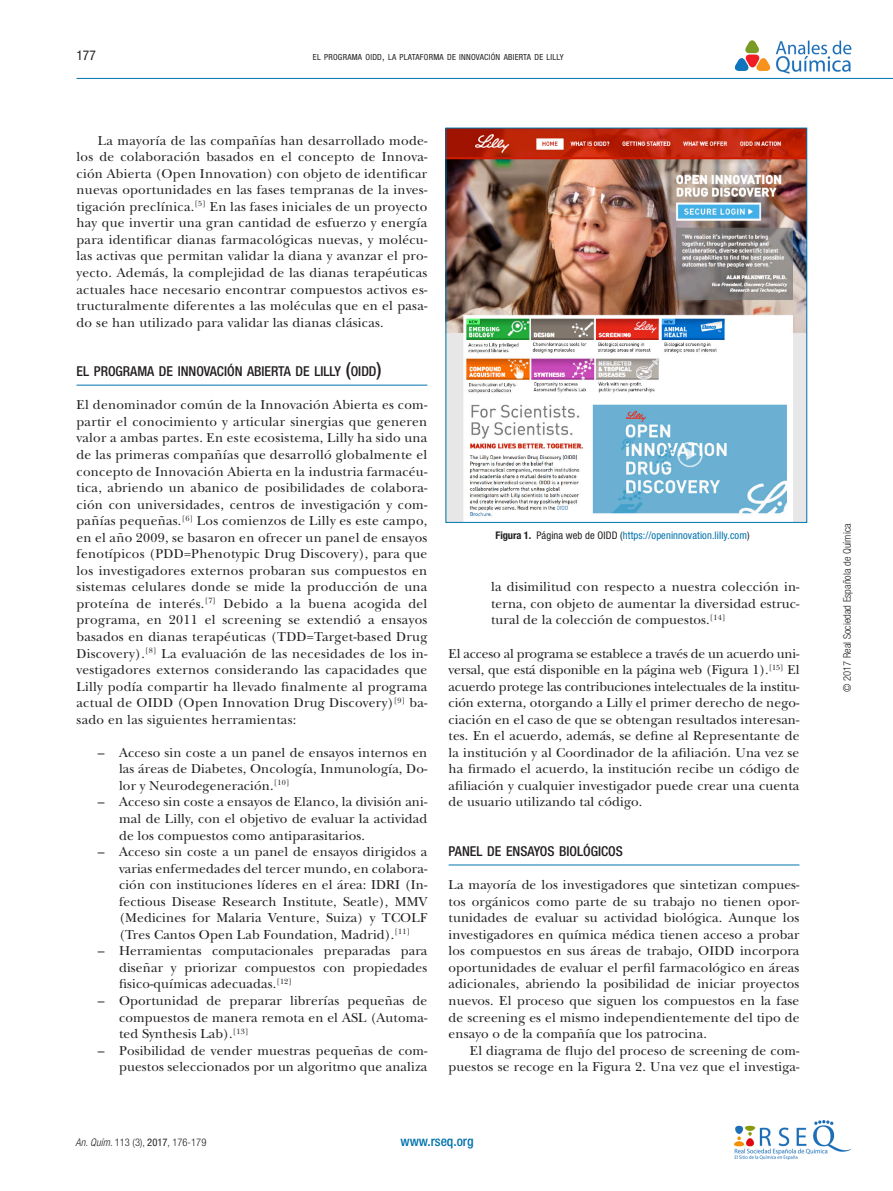
<style>
.page{position:relative;width:893px;height:1191px;background:#fff}
.page>*{position:absolute;margin:0;border:0;box-sizing:border-box;transform-origin:0 0}
.t1{font:500 condensed 13.65px "Helvetica Neue LT Std";color:#231f20}
.t2{font:13.5px/16.5px "New Baskerville Std";letter-spacing:.01em;color:#231f20;text-align:justify}
.t3{font:500 condensed 13.5px "Helvetica Neue LT Std";color:#0073ae}
.t4{font:condensed 13.5px "Helvetica Neue LT Std";color:#231f20}
.t5{font:300 condensed 10.5px "Helvetica Neue LT Std";letter-spacing:.005em;color:#231f20}
.t6{font:condensed 10.5px "Helvetica Neue LT Std";letter-spacing:.01em;color:#0073ae}
.t7{font:condensed 8.4px "Helvetica Neue LT Std";letter-spacing:.03em;color:#231f20}
.s1{font-size:10.5px}
.s2{font-size:19.5px}
.s3{font-weight:700;color:#231f20}
.s4{color:#231f20}
.s5{font-style:italic}
.s6{font-weight:400}
</style>
<div class="page">
<img style="left:775px;top:40px;width:76px;height:34px">
<svg style="left:735px;top:40px;width:35px;height:31px"></svg>
<hr style="left:77px;top:78px;width:816px;height:1px;background:#0073ae">
<img style="left:734px;top:1120px;width:117px;height:39px">
<hr style="left:77px;top:385px;width:350px;height:1px;background:#0073ae">
<hr style="left:449px;top:864px;width:350px;height:1px;background:#0073ae">
<img style="left:447px;top:130px;width:358px;height:391px">
<div style="left:445px;top:128px;width:362px;height:395px;border:1px solid #0073ae"></div>
<p class="t4" style="left:76px;top:48px;width:21px">177</p>
<p class="t7" style="left:313px;top:52px;width:252px">EL PROGRAMA OIDD<span class="s1">,</span> LA PLATAFORMA DE INNOVACIÓN ABIERTA DE LILLY</p>
<p class="t2" style="left:77px;top:132px;width:352px;text-indent:21px">La mayoría de las compañías han desarrollado mode&shy;los de colaboración basados en el concepto de Innova&shy;ción Abierta (Open Innovation) con objeto de identificar nuevas oportunidades en las fases tempranas de la inves&shy;tigación preclínica.<sup>[5]</sup> En las fases iniciales de un proyecto hay que invertir una gran cantidad de esfuerzo y energía para identificar dianas farmacológicas nuevas, y molécu&shy;las activas que permitan validar la diana y avanzar el pro&shy;yecto. Además, la complejidad de las dianas terapéuticas actuales hace necesario encontrar compuestos activos es&shy;tructuralmente diferentes a las moléculas que en el pasa&shy;do se han utilizado para validar las dianas clásicas.</p>
<p class="t1" style="left:77px;top:363px;width:307px">EL PROGRAMA DE INNOVACIÓN ABIERTA DE LILLY <span class="s2">(</span>OIDD<span class="s2">)</span></p>
<p class="t2" style="left:77px;top:397px;width:352px">El denominador común de la Innovación Abierta es com&shy;partir el conocimiento y articular sinergias que generen valor a ambas partes. En este ecosistema, Lilly ha sido una de las primeras compañías que desarrolló globalmente el concepto de Innovación Abierta en la industria farmacéu&shy;tica, abriendo un abanico de posibilidades de colabora&shy;ción con universidades, centros de investigación y com&shy;pañías pequeñas.<sup>[6]</sup> Los comienzos de Lilly es este campo, en el año 2009, se basaron en ofrecer un panel de ensayos fenotípicos (PDD=Phenotypic Drug Discovery), para que los investigadores externos probaran sus compuestos en sistemas celulares donde se mide la producción de una proteína de interés.<sup>[7]</sup> Debido a la buena acogida del programa, en 2011 el screening se extendió a ensayos basados en dianas terapéuticas (TDD=Target-based Drug Discovery).<sup>[8]</sup> La evaluación de las necesidades de los in&shy;vestigadores externos considerando las capacidades que Lilly podía compartir ha llevado finalmente al programa actual de OIDD (Open Innovation Drug Discovery)<sup>[9]</sup> ba&shy;sado en las siguientes herramientas:</p>
<p class="t2" style="left:119px;top:744px;width:310px;text-indent:-21px">– Acceso sin coste a un panel de ensayos internos en las áreas de Diabetes, Oncología, Inmunología, Do&shy;lor y Neurodegeneración.<sup>[10]</sup></p>
<p class="t2" style="left:119px;top:794px;width:310px;text-indent:-21px">– Acceso sin coste a ensayos de Elanco, la división ani&shy;mal de Lilly, con el objetivo de evaluar la actividad de los compuestos como antiparasitarios.</p>
<p class="t2" style="left:119px;top:843px;width:310px;text-indent:-21px">– Acceso sin coste a un panel de ensayos dirigidos a varias enfermedades del tercer mundo, en colabora&shy;ción con instituciones líderes en el área: IDRI (In&shy;fectious Disease Research Institute, Seatle), MMV (Medicines for Malaria Venture, Suiza) y TCOLF (Tres Cantos Open Lab Foundation, Madrid).<sup>[11]</sup></p>
<p class="t2" style="left:119px;top:942px;width:310px;text-indent:-21px">– Herramientas computacionales preparadas para diseñar y priorizar compuestos con propiedades fisico-químicas adecuadas.<sup>[12]</sup></p>
<p class="t2" style="left:119px;top:992px;width:310px;text-indent:-21px">– Oportunidad de preparar librerías pequeñas de compuestos de manera remota en el ASL (Automa&shy;ted Synthesis Lab).<sup>[13]</sup></p>
<p class="t2" style="left:98px;top:1042px;width:331px;text-align:right">– Posibilidad de vender muestras pequeñas de com&shy;puestos seleccionados por un algoritmo que analiza</p>
<p class="t6" style="left:496px;top:529px;width:255px"><span class="s3">Figura 1.</span> <span class="s4">Página web de OIDD (</span>https://openinnovation.lilly.com<span class="s4">)</span></p>
<p class="t2" style="left:491px;top:579px;width:310px">la disimilitud con respecto a nuestra colección in&shy;terna, con objeto de aumentar la diversidad estruc&shy;tural de la colección de compuestos.<sup>[14]</sup></p>
<p class="t2" style="left:449px;top:645px;width:352px">El acceso al programa se establece a través de un acuerdo uni&shy;versal, que está disponible en la página web (Figura 1).<sup>[15]</sup> El acuerdo protege las contribuciones intelectuales de la institu&shy;ción externa, otorgando a Lilly el primer derecho de nego&shy;ciación en el caso de que se obtengan resultados interesan&shy;tes. En el acuerdo, además, se define al Representante de la institución y al Coordinador de la afiliación. Una vez se ha firmado el acuerdo, la institución recibe un código de afiliación y cualquier investigador puede crear una cuenta de usuario utilizando tal código.</p>
<p class="t1" style="left:449px;top:843px;width:176px">PANEL DE ENSAYOS BIOLÓGICOS</p>
<p class="t2" style="left:449px;top:876px;width:352px">La mayoría de los investigadores que sintetizan compues&shy;tos orgánicos como parte de su trabajo no tienen opor&shy;tunidades de evaluar su actividad biológica. Aunque los investigadores en química médica tienen acceso a probar los compuestos en sus áreas de trabajo, OIDD incorpora oportunidades de evaluar el perfil farmacológico en áreas adicionales, abriendo la posibilidad de iniciar proyectos nuevos. El proceso que siguen los compuestos en la fase de screening es el mismo independientemente del tipo de ensayo o de la compañía que los patrocina.</p>
<p class="t2" style="left:449px;top:1042px;width:352px;text-align:right">El diagrama de flujo del proceso de screening de com&shy;puestos se recoge en la Figura 2. Una vez que el investiga-</p>
<p class="t5" style="left:75px;top:1136px;width:133px"><span class="s5">An. Quím</span>. 113 (3), <span class="s6">2017</span>, 176-179</p>
<p class="t3" style="left:400px;top:1133px;width:75px">www.rseq.org</p>
<p class="t5" style="left:841px;top:692px;width:170px;rotate:-90deg">© 2017 Real Sociedad Española de Química</p>
</div>
